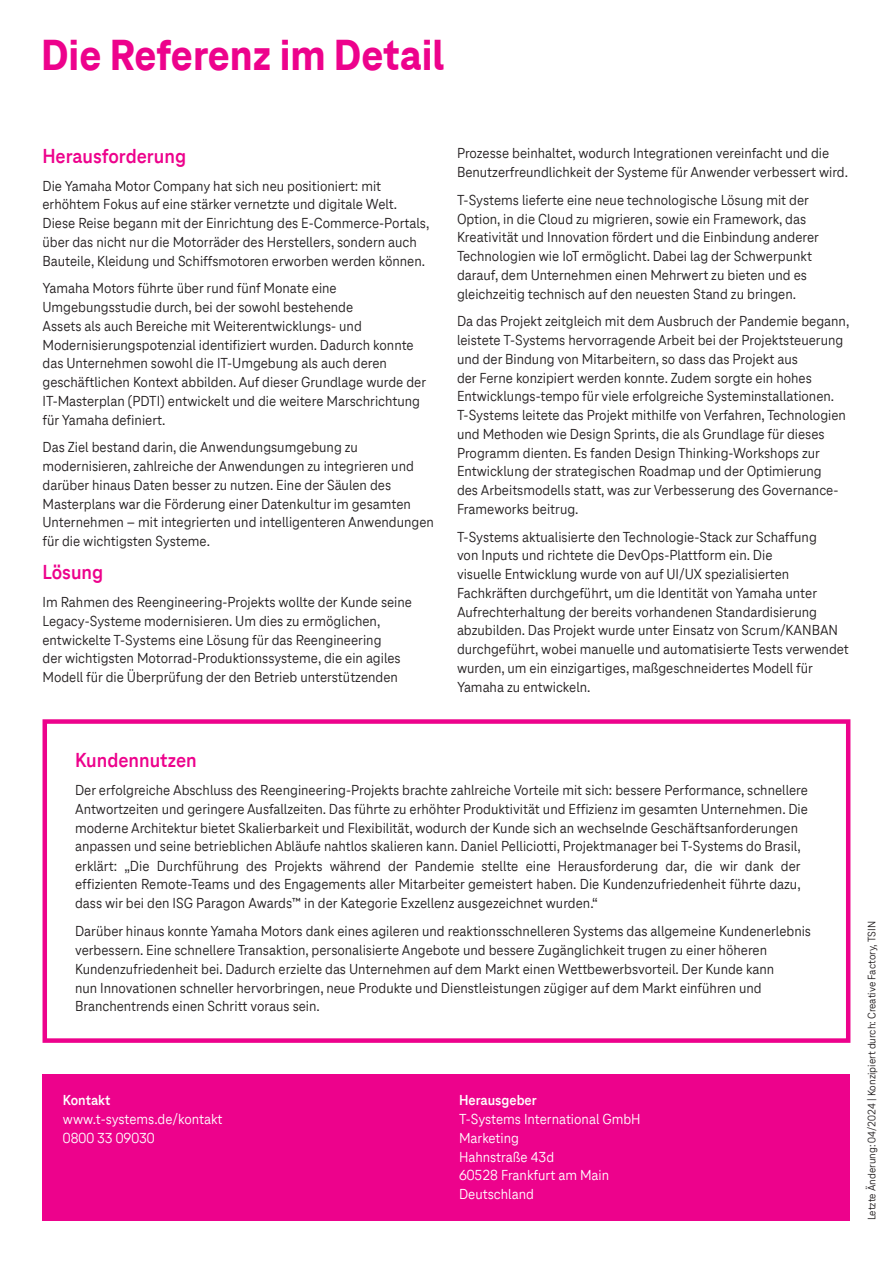
<style>
.page{position:relative;width:893px;height:1263px;background:#fff}
.page>*{position:absolute;margin:0;border:0;box-sizing:border-box;transform-origin:0 0}
.Headline_magenta{font:800 45px "Tele Neo Office";color:#ed028c}
.Body_copy{font:700 21px "Tele Neo Office";color:#ed028c}
.Body_copy-2{font:15px/18.8px "Tele Neo Office";color:#231f20}
.Text_10_Nor_Weiss{font:15px "Tele Neo Office";color:#fff}
.Text_10_Nor_Weiss-2{font:700 15px "Tele Neo Office";color:#fff}
.Zwischenheadline_10_Ultra_Weiss{font:700 15px "Tele Neo Office";color:#fff}
.Kolumnentitel_7_5_Nor_Schwarz{font:11.25px "Tele Neo Office";color:#231f20}
</style>
<div class="page">
<div style="left:43px;top:1074px;width:807px;height:146px;background:#ed028c"></div>
<div style="left:43px;top:719px;width:807px;height:324px;border:4px solid #ed028c"></div>
<p class="Headline_magenta" style="left:41px;top:30px;width:405px">Die Referenz im Detail</p>
<p class="Body_copy" style="left:43px;top:144px;width:145px">Herausforderung</p>
<p class="Body_copy-2" style="left:43px;top:176px;width:388px">Die Yamaha Motor Company hat sich neu positioniert: mit erhöhtem Fokus auf eine stärker vernetzte und digitale Welt.<br>Diese Reise begann mit der Einrichtung des E-Commerce-Portals, über das nicht nur die Motorräder des Herstellers, sondern auch Bauteile, Kleidung und Schiffsmotoren erworben werden können.</p>
<p class="Body_copy-2" style="left:43px;top:279px;width:385px">Yamaha Motors führte über rund fünf Monate eine Umgebungsstudie durch, bei der sowohl bestehende<br>Assets als auch Bereiche mit Weiterentwicklungs- und Modernisierungspotenzial identifiziert wurden. Dadurch konnte das Unternehmen sowohl die IT-Umgebung als auch deren geschäftlichen Kontext abbilden. Auf dieser Grundlage wurde der IT-Masterplan (PDTI) entwickelt und die weitere Marschrichtung für Yamaha definiert.</p>
<p class="Body_copy-2" style="left:43px;top:438px;width:393px">Das Ziel bestand darin, die Anwendungsumgebung zu modernisieren, zahlreiche der Anwendungen zu integrieren und darüber hinaus Daten besser zu nutzen. Eine der Säulen des Masterplans war die Förderung einer Datenkultur im gesamten Unternehmen – mit integrierten und intelligenteren Anwendungen für die wichtigsten Systeme.</p>
<p class="Body_copy" style="left:43px;top:561px;width:62px">Lösung</p>
<p class="Body_copy-2" style="left:43px;top:593px;width:371px">Im Rahmen des Reengineering-Projekts wollte der Kunde seine Legacy-Systeme modernisieren. Um dies zu ermöglichen, entwickelte T-Systems eine Lösung für das Reengineering<br>der wichtigsten Motorrad-Produktionssysteme, die ein agiles Modell für die Überprüfung der den Betrieb unterstützenden</p>
<p class="Body_copy-2" style="left:457px;top:144px;width:393px">Prozesse beinhaltet, wodurch Integrationen vereinfacht und die<br>Benutzerfreundlichkeit der Systeme für Anwender verbessert wird.</p>
<p class="Body_copy-2" style="left:457px;top:191px;width:364px">T-Systems lieferte eine neue technologische Lösung mit der Option, in die Cloud zu migrieren, sowie ein Framework, das Kreativität und Innovation fördert und die Einbindung anderer Technologien wie IoT ermöglicht. Dabei lag der Schwerpunkt darauf, dem Unternehmen einen Mehrwert zu bieten und es gleichzeitig technisch auf den neuesten Stand zu bringen.</p>
<p class="Body_copy-2" style="left:457px;top:312px;width:394px">Da das Projekt zeitgleich mit dem Ausbruch der Pandemie begann, leistete T-Systems hervorragende Arbeit bei der Projektsteuerung und der Bindung von Mitarbeitern, so dass das Projekt aus<br>der Ferne konzipiert werden konnte. Zudem sorgte ein hohes Entwicklungs-tempo für viele erfolgreiche Systeminstallationen.<br>T-Systems leitete das Projekt mithilfe von Verfahren, Technologien und Methoden wie Design Sprints, die als Grundlage für dieses Programm dienten. Es fanden Design Thinking-Workshops zur Entwicklung der strategischen Roadmap und der Optimierung<br>des Arbeitsmodells statt, was zur Verbesserung des Governance-Frameworks beitrug.</p>
<p class="Body_copy-2" style="left:457px;top:527px;width:393px">T-Systems aktualisierte den Technologie-Stack zur Schaffung<br>von Inputs und richtete die DevOps-Plattform ein. Die<br>visuelle Entwicklung wurde von auf UI/UX spezialisierten Fachkräften durchgeführt, um die Identität von Yamaha unter Aufrechterhaltung der bereits vorhandenen Standardisierung abzubilden. Das Projekt wurde unter Einsatz von Scrum/KANBAN durchgeführt, wobei manuelle und automatisierte Tests verwendet wurden, um ein einzigartiges, maßgeschneidertes Modell für Yamaha zu entwickeln.</p>
<p class="Body_copy" style="left:75px;top:749px;width:123px">Kundennutzen</p>
<p class="Body_copy-2" style="left:75px;top:781px;width:734px">Der erfolgreiche Abschluss des Reengineering-Projekts brachte zahlreiche Vorteile mit sich: bessere Performance, schnellere Antwortzeiten und geringere Ausfallzeiten. Das führte zu erhöhter Produktivität und Effizienz im gesamten Unternehmen. Die moderne Architektur bietet Skalierbarkeit und Flexibilität, wodurch der Kunde sich an wechselnde Geschäftsanforderungen anpassen und seine betrieblichen Abläufe nahtlos skalieren kann. Daniel Pelliciotti, Projektmanager bei T-Systems do Brasil, erklärt: „Die Durchführung des Projekts während der Pandemie stellte eine Herausforderung dar, die wir dank der effizienten Remote-Teams und des Engagements aller Mitarbeiter gemeistert haben. Die Kundenzufriedenheit führte dazu, dass wir bei den ISG Paragon Awards™ in der Kategorie Exzellenz ausgezeichnet wurden.“</p>
<p class="Body_copy-2" style="left:75px;top:922px;width:737px">Darüber hinaus konnte Yamaha Motors dank eines agileren und reaktionsschnelleren Systems das allgemeine Kundenerlebnis verbessern. Eine schnellere Transaktion, personalisierte Angebote und bessere Zugänglichkeit trugen zu einer höheren Kundenzufriedenheit bei. Dadurch erzielte das Unternehmen auf dem Markt einen Wettbewerbsvorteil. Der Kunde kann<br>nun Innovationen schneller hervorbringen, neue Produkte und Dienstleistungen zügiger auf dem Markt einführen und Branchentrends einen Schritt voraus sein.</p>
<p class="Zwischenheadline_10_Ultra_Weiss" style="left:63px;top:1092px;width:49px">Kontakt</p>
<p class="Text_10_Nor_Weiss" style="left:63px;top:1110px;width:161px">www.t-systems.de/kontakt</p>
<p class="Text_10_Nor_Weiss" style="left:63px;top:1129px;width:93px">0800 33 09030</p>
<p class="Text_10_Nor_Weiss-2" style="left:459px;top:1092px;width:79px">Herausgeber</p>
<p class="Text_10_Nor_Weiss" style="left:459px;top:1111px;width:183px">T-Systems International GmbH</p>
<p class="Text_10_Nor_Weiss" style="left:459px;top:1130px;width:62px">Marketing</p>
<p class="Text_10_Nor_Weiss" style="left:459px;top:1148px;width:97px">Hahnstraße 43d</p>
<p class="Text_10_Nor_Weiss" style="left:459px;top:1167px;width:152px">60528 Frankfurt am Main</p>
<p class="Text_10_Nor_Weiss" style="left:459px;top:1186px;width:76px">Deutschland</p>
<p class="Kolumnentitel_7_5_Nor_Schwarz" style="left:866px;top:1220px;width:301px;rotate:-90deg">Letzte Änderung: 04/2024 | Konzipiert durch: Creative Factory, TSIN</p>
</div>
